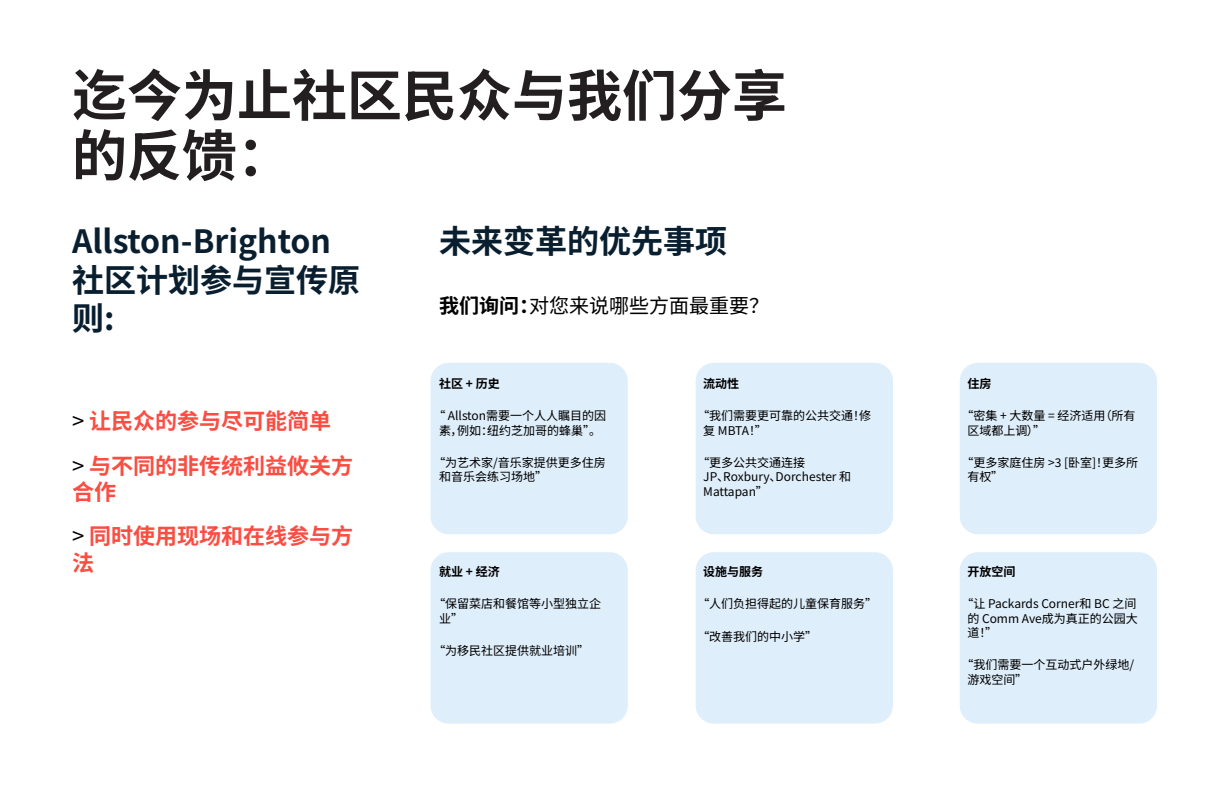
<style>
.page{position:relative;width:1224px;height:792px;background:#fff}
.page>*{position:absolute;margin:0;border:0;box-sizing:border-box;transform-origin:0 0}
.t1{font:100 55px/60px "Noto Sans SC";color:#231f20}
.t2{font:100 32px/38.4px "Noto Sans SC";color:#091f2f}
.Body{font:100 22px/26.4px "Noto Sans SC";color:#fb4d42}
.Body-2{font:100 20px "Noto Sans SC";color:#000}
.Body-3{font:100 12px/14.4px "Noto Sans SC";color:#000}
.s1{color:#000}
</style>
<div class="page">
<div style="left:431px;top:363px;width:197px;height:171px;background:#dfeefb;border-radius:18px"></div>
<div style="left:431px;top:552px;width:197px;height:172px;background:#dfeefb;border-radius:18px"></div>
<div style="left:696px;top:552px;width:197px;height:172px;background:#dfeefb;border-radius:18px"></div>
<div style="left:696px;top:363px;width:197px;height:171px;background:#dfeefb;border-radius:18px"></div>
<div style="left:960px;top:363px;width:197px;height:171px;background:#dfeefb;border-radius:18px"></div>
<div style="left:960px;top:552px;width:197px;height:172px;background:#dfeefb;border-radius:18px"></div>
<p class="t1" style="left:72px;top:67px;width:716px">迄今为止社区民众与我们分享的反馈：</p>
<h2 class="t2" style="left:72px;top:223px;width:289px">Allston-Brighton社区计划参与宣传原则:</h2>
<h2 class="t2" style="left:439px;top:223px;width:289px">未来变革的优先事项</h2>
<p class="Body-2" style="left:439px;top:294px;width:331px">我们询问：对您来说哪些方面最重要？</p>
<p class="Body" style="left:72px;top:408px;width:261px"><span class="s1">&gt;</span> 让民众的参与尽可能简单</p>
<p class="Body" style="left:72px;top:453px;width:283px"><span class="s1">&gt;</span> 与不同的非传统利益攸关方合作</p>
<p class="Body" style="left:72px;top:524px;width:283px"><span class="s1">&gt;</span> 同时使用现场和在线参与方法</p>
<p class="Body-3" style="left:439px;top:376px;width:62px">社区 + 历史</p>
<p class="Body-3" style="left:433px;top:409px;width:174px;text-align:center">“ Allston需要一个人人瞩目的因素，例如：纽约芝加哥的蜂巢”。</p>
<p class="Body-3" style="left:439px;top:456px;width:168px;text-indent:-6px">“为艺术家/音乐家提供更多住房和音乐会练习场地”</p>
<p class="Body-3" style="left:439px;top:565px;width:62px">就业 + 经济</p>
<p class="Body-3" style="left:439px;top:597px;width:163px;text-indent:-6px">“保留菜店和餐馆等小型独立企业”</p>
<p class="Body-3" style="left:433px;top:644px;width:157px">“为移民社区提供就业培训”</p>
<p class="Body-3" style="left:703px;top:376px;width:37px">流动性</p>
<p class="Body-3" style="left:703px;top:409px;width:169px;text-indent:-6px">“我们需要更可靠的公共交通！修复 MBTA！”</p>
<p class="Body-3" style="left:703px;top:456px;width:150px;text-indent:-6px">“更多公共交通连接<br>JP、Roxbury、Dorchester 和<br>Mattapan”</p>
<p class="Body-3" style="left:703px;top:565px;width:61px">设施与服务</p>
<p class="Body-3" style="left:697px;top:597px;width:181px">“人们负担得起的儿童保育服务”</p>
<p class="Body-3" style="left:697px;top:629px;width:121px">“改善我们的中小学”</p>
<p class="Body-3" style="left:967px;top:376px;width:25px">住房</p>
<p class="Body-3" style="left:967px;top:409px;width:170px;text-indent:-6px">“密集 + 大数量 = 经济适用（所有区域都上调）”</p>
<p class="Body-3" style="left:967px;top:456px;width:172px;text-indent:-6px">“更多家庭住房 &gt;3 [卧室]！更多所有权”</p>
<p class="Body-3" style="left:967px;top:565px;width:49px">开放空间</p>
<p class="Body-3" style="left:967px;top:597px;width:172px;text-align:justify;text-indent:-6px">“让 Packards Corner和 BC 之间的 Comm Ave成为真正的公园大道！”</p>
<p class="Body-3" style="left:967px;top:658px;width:168px;text-indent:-6px">“我们需要一个互动式户外绿地/游戏空间”</p>
</div>
